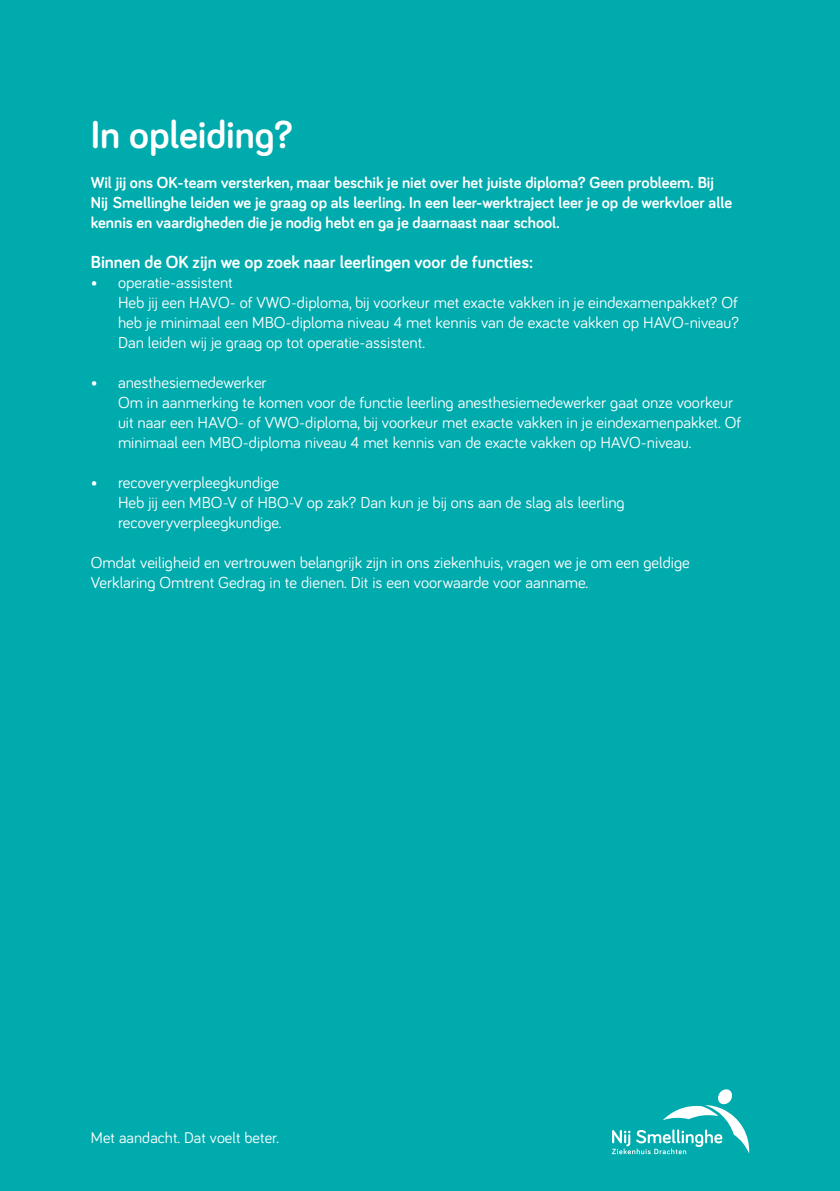
<style>
.page{position:relative;width:840px;height:1191px;background:#fff}
.page>*{position:absolute;margin:0;border:0;box-sizing:border-box;transform-origin:0 0}
.Funcie{font:700 40px "Bariol";color:#fff}
.Bold{font:700 18px "Bariol";color:#fff}
.Plat{font:16.4px/20px "Bariol";color:#fff}
.Plat-2{font:700 16.4px/20px "Bariol";color:#fff}
.t1{font:16px "Bariol";letter-spacing:.005em;color:#fff}
</style>
<div class="page">
<div style="left:0;top:0;width:839px;height:1191px;background:#00abad"></div>
<svg style="left:612px;top:1089px;width:136px;height:65px"></svg>
<p class="Funcie" style="left:91px;top:107px;width:203px">In opleiding?</p>
<p class="Plat-2" style="left:91px;top:172px;width:642px">Wil jij ons OK-team versterken, maar beschik je niet over het juiste diploma? Geen probleem. Bij<br>Nij Smellinghe leiden we je graag op als leerling. In een leer-werktraject leer je op de werkvloer alle kennis en vaardigheden die je nodig hebt en ga je daarnaast naar school.</p>
<p class="Bold" style="left:91px;top:250px;width:443px">Binnen de OK zijn we op zoek naar leerlingen voor de functies:</p>
<p class="Plat" style="left:91px;top:272px;width:143px">• operatie-assistent</p>
<p class="Plat" style="left:118px;top:292px;width:622px;text-align:justify">Heb jij een HAVO- of VWO-diploma, bij voorkeur met exacte vakken in je eindexamenpakket? Of heb je minimaal een MBO-diploma niveau 4 met kennis van de exacte vakken op HAVO-niveau?<br>Dan leiden wij je graag op tot operatie-assistent.</p>
<p class="Plat" style="left:91px;top:372px;width:177px">• anesthesiemedewerker</p>
<p class="Plat" style="left:118px;top:392px;width:624px">Om in aanmerking te komen voor de functie leerling anesthesiemedewerker gaat onze voorkeur uit naar een HAVO- of VWO-diploma, bij voorkeur met exacte vakken in je eindexamenpakket. Of minimaal een MBO-diploma niveau 4 met kennis van de exacte vakken op HAVO-niveau.</p>
<p class="Plat" style="left:91px;top:472px;width:190px">• recoveryverpleegkundige</p>
<p class="Plat" style="left:118px;top:492px;width:508px">Heb jij een MBO-V of HBO-V op zak? Dan kun je bij ons aan de slag als leerling recoveryverpleegkundige.</p>
<p class="Plat" style="left:91px;top:552px;width:600px">Omdat veiligheid en vertrouwen belangrijk zijn in ons ziekenhuis, vragen we je om een geldige<br>Verklaring Omtrent Gedrag in te dienen. Dit is een voorwaarde voor aanname.</p>
<p class="t1" style="left:91px;top:1126px;width:189px">Met aandacht. Dat voelt beter.</p>
</div>
